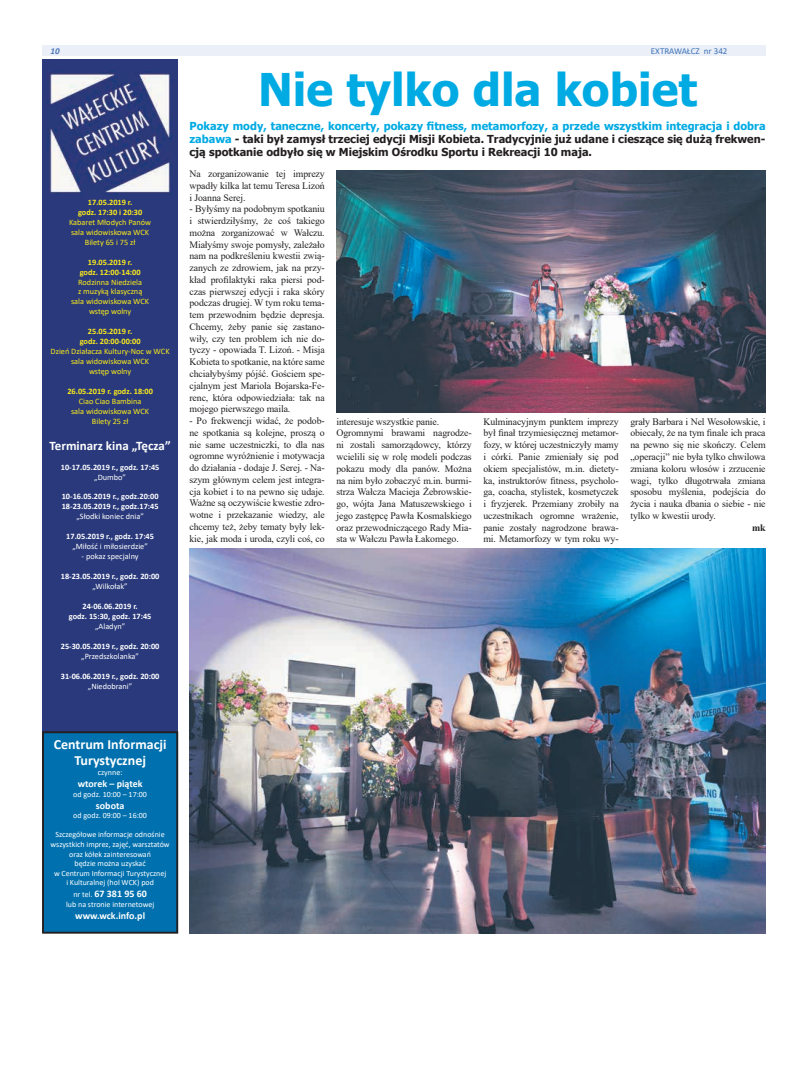
<style>
.page{position:relative;width:794px;height:1092px;background:#fff}
.page>*{position:absolute;margin:0;border:0;box-sizing:border-box;transform-origin:0 0}
.t1{font:700 45px "Tahoma";color:#00aae3}
.t2{font:700 14px/16.8px "Calibri";color:#fff;text-align:center}
.t3{font:700 13px "Calibri";color:#fff}
.t4{font:700 11px/13.2px "Tahoma";color:#231f20;text-align:justify}
.t5{font:700 10px "Calibri";color:#fff}
.t6{font:9.8px/11.8px "Times New Roman";letter-spacing:-.01em;color:#231f20;text-align:justify}
.t7{font:700 9.8px "Times New Roman";color:#231f20}
.t8{font:9px "Calibri";color:#3d72b6}
.t9{font:italic 700 9px "Calibri";color:#4d75bb}
.t10{font:700 8.3px/10px "Calibri";color:#fff}
.t11{font:8.3px/10px "Calibri";color:#fceb1b;text-align:center}
.t12{font:8.3px "Calibri";color:#fff}
.t13{font:700 8.3px/10px "Calibri";color:#fceb1b;text-align:center}
.t14{font:8px/9.6px "Calibri";color:#fff;text-align:center}
.s1{color:#00aae3}
.s2{font-weight:400;font-size:8px}
</style>
<div class="page">
<div style="left:43px;top:45px;width:722px;height:11px;background:#eaeff8"></div>
<div style="left:43px;top:59px;width:135px;height:739px;background:#29397b"></div>
<img style="left:48px;top:71px;width:124px;height:124px">
<div style="left:42px;top:731px;width:136px;height:202px;background:#0070ae"></div>
<div style="left:43px;top:732px;width:134px;height:200px;border:1px solid #231f20"></div>
<img style="left:189px;top:549px;width:576px;height:384px">
<img style="left:336px;top:170px;width:429px;height:242px">
<p class="t9" style="left:50px;top:44px;width:11px">10</p>
<p class="t8" style="left:651px;top:44px;width:78px">EXTRAWAŁCZ nr 342</p>
<p class="t13" style="left:78px;top:197px;width:66px">17.05.2019 r. godz. 17:30 i 20:30</p>
<p class="t11" style="left:69px;top:217px;width:84px">Kabaret Młodych Panów sala widowiskowa WCK<br>Bilety 65 i 75 zł</p>
<p class="t13" style="left:80px;top:257px;width:62px">19.05.2019 r. godz. 12:00-14:00</p>
<p class="t11" style="left:71px;top:276px;width:80px">Rodzinna Niedziela<br>z muzyką klasyczną sala widowiskowa WCK wstęp wolny</p>
<p class="t13" style="left:80px;top:326px;width:62px">25.05.2019 r. godz. 20:00-00:00</p>
<p class="t11" style="left:51px;top:346px;width:121px">Dzień Działacza Kultury-Noc w WCK sala widowiskowa WCK<br>wstęp wolny</p>
<p class="t13" style="left:67px;top:386px;width:87px">26.05.2019 r. godz. 18:00</p>
<p class="t11" style="left:71px;top:396px;width:80px">Ciao Ciao Bambina<br>sala widowiskowa WCK<br>Bilety 25 zł</p>
<h3 class="t3" style="left:50px;top:436px;width:123px">Terminarz kina „Tęcza”</h3>
<p class="t10" style="left:61px;top:461px;width:100px">10-17.05.2019 r., godz. 17:45</p>
<p class="t12" style="left:94px;top:471px;width:33px">„Dumbo”</p>
<p class="t10" style="left:62px;top:491px;width:98px">10-16.05.2019 r., godz.20:00<br>18-23.05.2019 r., godz.17:45</p>
<p class="t12" style="left:76px;top:511px;width:69px">„Słodki koniec dnia”</p>
<p class="t10" style="left:66px;top:531px;width:89px">17.05.2019 r., godz. 17:45</p>
<p class="t12" style="left:72px;top:540px;width:77px">„Miłość i miłosierdzie”</p>
<p class="t12" style="left:82px;top:550px;width:58px">- pokaz specjalny</p>
<p class="t10" style="left:61px;top:571px;width:100px">18-23.05.2019 r., godz. 20:00</p>
<p class="t12" style="left:93px;top:580px;width:37px">„Wilkołak”</p>
<p class="t10" style="left:69px;top:601px;width:84px;text-align:center">24-06.06.2019 r.<br>godz. 15:30, godz. 17:45</p>
<p class="t12" style="left:95px;top:620px;width:32px">„Aladyn”</p>
<p class="t10" style="left:61px;top:641px;width:100px">25-30.05.2019 r., godz. 20:00</p>
<p class="t12" style="left:81px;top:650px;width:59px">„Przedszkolanka”</p>
<p class="t10" style="left:61px;top:671px;width:100px">31-06.06.2019 r., godz. 20:00</p>
<p class="t12" style="left:88px;top:680px;width:46px">„Niedobrani”</p>
<h1 class="t1" style="left:258px;top:58px;width:440px">Nie tylko dla kobiet</h1>
<p class="t4" style="left:189px;top:119px;width:577px"><span class="s1">Pokazy mody, taneczne, koncerty, pokazy fitness, metamorfozy, a przede wszystkim integracja i dobra zabawa</span> - taki był zamysł trzeciej edycji Misji Kobieta. Tradycyjnie już udane i cieszące się dużą frekwen&shy;cją spotkanie odbyło się w Miejskim Ośrodku Sportu i Rekreacji 10 maja.</p>
<p class="t6" style="left:189px;top:167px;width:137px">Na zorganizowanie tej imprezy wpadły kilka lat temu Teresa Lizoń i Joanna Serej.</p>
<p class="t6" style="left:189px;top:203px;width:137px">- Byłyśmy na podobnym spotkaniu i stwierdziłyśmy, że coś takiego można zorganizować w Wałczu.<br>Miałyśmy swoje pomysły, zależało nam na podkreśleniu kwestii zwią&shy;zanych ze zdrowiem, jak na przy&shy;kład profilaktyki raka piersi pod&shy;czas pierwszej edycji i raka skóry podczas drugiej. W tym roku tema&shy;tem przewodnim będzie depresja.<br>Chcemy, żeby panie się zastano&shy;wiły, czy ten problem ich nie do&shy;tyczy - opowiada T. Lizoń. - Misja Kobieta to spotkanie, na które same chciałybyśmy pójść. Gościem spe&shy;cjalnym jest Mariola Bojarska-Fe&shy;renc, która odpowiedziała: tak na mojego pierwszego maila.</p>
<p class="t6" style="left:189px;top:414px;width:137px">- Po frekwencji widać, że podob&shy;ne spotkania są kolejne, proszą o nie same uczestniczki, to dla nas ogromne wyróżnienie i motywacja do działania - dodaje J. Serej. - Na&shy;szym głównym celem jest integra&shy;cja kobiet i to na pewno się udaje.<br>Ważne są oczywiście kwestie zdro&shy;wotne i przekazanie wiedzy, ale chcemy też, żeby tematy były lek&shy;kie, jak moda i uroda, czyli coś, co</p>
<p class="t6" style="left:336px;top:415px;width:137px;text-align:left">interesuje wszystkie panie.<br>Ogromnymi brawami nagrodze&shy;ni zostali samorządowcy, którzy wcielili się w rolę modeli podczas pokazu mody dla panów. Można na nim było zobaczyć m.in. burmi&shy;strza Wałcza Macieja Żebrowskie&shy;go, wójta Jana Matuszewskiego i jego zastępcę Pawła Kosmalskiego oraz przewodniczącego Rady Mia&shy;sta w Wałczu Pawła Łakomego.</p>
<p class="t6" style="left:483px;top:415px;width:137px">Kulminacyjnym punktem imprezy był finał trzymiesięcznej metamor&shy;fozy, w której uczestniczyły mamy i córki. Panie zmieniały się pod okiem specjalistów, m.in. dietety&shy;ka, instruktorów fitness, psycholo&shy;ga, coacha, stylistek, kosmetyczek i fryzjerek. Przemiany zrobiły na uczestnikach ogromne wrażenie, panie zostały nagrodzone brawa&shy;mi. Metamorfozy w tym roku wy-</p>
<p class="t6" style="left:630px;top:415px;width:137px">grały Barbara i Nel Wesołowskie, i obiecały, że na tym finale ich praca na pewno się nie skończy. Celem „operacji” nie była tylko chwilowa zmiana koloru włosów i zrzucenie wagi, tylko długotrwała zmiana sposobu myślenia, podejścia do życia i nauka dbania o siebie - nie tylko w kwestii urody.</p>
<p class="t7" style="left:752px;top:520px;width:15px">mk</p>
<h2 class="t2" style="left:54px;top:735px;width:114px">Centrum Informacji<br>Turystycznej</h2>
<p class="t14" style="left:98px;top:767px;width:26px">czynne:</p>
<p class="t5" style="left:78px;top:776px;width:66px">wtorek – piątek</p>
<p class="t14" style="left:73px;top:788px;width:75px">od godz. 10:00 – 17:00</p>
<p class="t5" style="left:96px;top:798px;width:30px">sobota</p>
<p class="t14" style="left:73px;top:810px;width:75px">od godz. 09:00 – 16:00</p>
<p class="t14" style="left:51px;top:829px;width:121px">Szczegółowe informacje odnośnie wszystkich imprez, zajęć, warsztatów oraz kółek zainteresowań<br>będzie można uzyskać<br>w Centrum Informacji Turystycznej<br>i Kulturalnej (hol WCK) pod</p>
<p class="t5" style="left:73px;top:886px;width:75px"><span class="s2">nr tel.</span> 67 381 95 60</p>
<p class="t14" style="left:66px;top:899px;width:90px">lub na stronie internetowej</p>
<p class="t5" style="left:75px;top:908px;width:71px">www.wck.info.pl</p>
</div>
